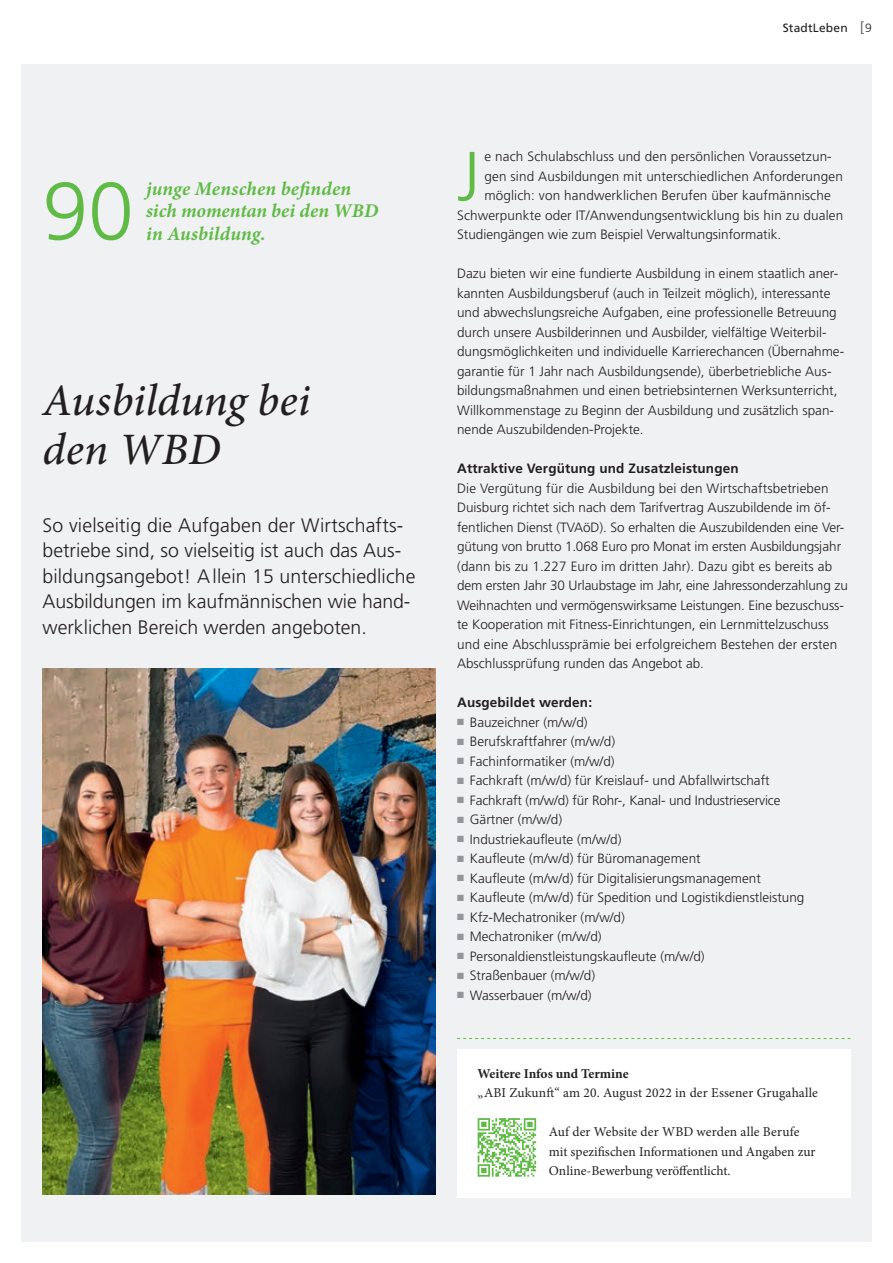
<style>
.page{position:relative;width:893px;height:1263px;background:#fff}
.page>*{position:absolute;margin:0;border:0;box-sizing:border-box;transform-origin:0 0}
.t1{font:300 82.05px "Frutiger";color:#60bb46}
.t2{font:300 69.3px "Frutiger";color:#60bb46}
.t3{font:italic 500 45px/49.5px "Minion Pro";color:#231f20}
.t4{font:300 19.5px/25.5px "Frutiger";color:#231f20}
.t5{font:italic 700 19.5px/22.5px "Minion Pro";letter-spacing:.005em;color:#60bb46}
.t6{font:300 13.5px/19.5px "Frutiger";color:#231f20}
.t7{font:13.5px/19.5px "Minion Pro";letter-spacing:.005em;color:#231f20}
.t8{font:700 13.5px "Frutiger";letter-spacing:.01em;color:#231f20}
.t9{font:700 13.5px "Minion Pro";letter-spacing:-.005em;color:#231f20}
.t10{font:12px "Frutiger";letter-spacing:.015em;color:#231f20}
.s1{font-size:14.25px;color:#6c6d70}
.s2{font-weight:300}
.s3{color:#939598}
</style>
<div class="page">
<div style="left:21px;top:64px;width:851px;height:1178px;background:#f0f1f2"></div>
<img style="left:43px;top:668px;width:393px;height:527px">
<div style="left:458px;top:1049px;width:393px;height:149px;background:#fff"></div>
<svg style="left:457px;top:1038px;width:393px;height:1px"></svg>
<svg style="left:478px;top:1118px;width:58px;height:59px"></svg>
<p class="t10" style="left:783px;top:21px;width:90px">StadtLeben <span class="s1">[</span><span class="s2">9</span></p>
<h1 class="t1" style="left:43px;top:165px;width:93px">90</h1>
<h3 class="t5" style="left:146px;top:177px;width:234px">junge Menschen befinden sich momentan bei den WBD</h3>
<h3 class="t5" style="left:146px;top:222px;width:121px">in Ausbildung.</h3>
<h3 class="t3" style="left:43px;top:375px;width:269px">Ausbildung bei den WBD</h3>
<h3 class="t4" style="left:43px;top:512px;width:374px">So vielseitig die Aufgaben der Wirtschafts&shy;betriebe sind, so vielseitig ist auch das Aus&shy;bildungsangebot! Allein 15 unterschiedliche Ausbildungen im kaufmännischen wie hand&shy;werklichen Bereich werden angeboten.</h3>
<h2 class="t2" style="left:457px;top:137px;width:25px">J</h2>
<p class="t6" style="left:484px;top:147px;width:349px">e nach Schulabschluss und den persönlichen Voraussetzun-</p>
<p class="t6" style="left:484px;top:166px;width:360px">gen sind Ausbildungen mit unterschiedlichen Anforderungen</p>
<p class="t6" style="left:484px;top:186px;width:348px">möglich: von handwerklichen Berufen über kaufmännische</p>
<p class="t6" style="left:457px;top:205px;width:388px">Schwerpunkte oder IT/Anwendungsentwicklung bis hin zu dualen</p>
<p class="t6" style="left:457px;top:225px;width:326px">Studiengängen wie zum Beispiel Verwaltungsinformatik.</p>
<p class="t6" style="left:457px;top:264px;width:389px">Dazu bieten wir eine fundierte Ausbildung in einem staatlich aner&shy;kannten Ausbildungsberuf (auch in Teilzeit möglich), interessante und abwechslungsreiche Aufgaben, eine professionelle Betreuung durch unsere Ausbilderinnen und Ausbilder, vielfältige Weiterbil&shy;dungsmöglichkeiten und individuelle Karrierechancen (Übernahme&shy;garantie für 1 Jahr nach Ausbildungsende), überbetriebliche Aus&shy;bildungsmaßnahmen und einen betriebsinternen Werksunterricht, Willkommenstage zu Beginn der Ausbildung und zusätzlich span&shy;nende Auszubildenden-Projekte.</p>
<p class="t8" style="left:457px;top:461px;width:283px">Attraktive Vergütung und Zusatzleistungen</p>
<p class="t6" style="left:457px;top:478px;width:392px">Die Vergütung für die Ausbildung bei den Wirtschaftsbetrieben Duisburg richtet sich nach dem Tarifvertrag Auszubildende im öf&shy;fentlichen Dienst (TVAöD). So erhalten die Auszubildenden eine Ver&shy;gütung von brutto 1.068 Euro pro Monat im ersten Ausbildungsjahr (dann bis zu 1.227 Euro im dritten Jahr). Dazu gibt es bereits ab dem ersten Jahr 30 Urlaubstage im Jahr, eine Jahressonderzahlung zu Weihnachten und vermögenswirksame Leistungen. Eine bezuschuss&shy;te Kooperation mit Fitness-Einrichtungen, ein Lernmittelzuschuss und eine Abschlussprämie bei erfolgreichem Bestehen der ersten Abschlussprüfung runden das Angebot ab.</p>
<p class="t8" style="left:457px;top:694px;width:136px">Ausgebildet werden:</p>
<p class="t6" style="left:457px;top:712px;width:132px"><span class="s3">■</span> Bauzeichner (m/w/d)</p>
<p class="t6" style="left:457px;top:732px;width:160px"><span class="s3">■</span> Berufskraftfahrer (m/w/d)</p>
<p class="t6" style="left:457px;top:751px;width:159px"><span class="s3">■</span> Fachinformatiker (m/w/d)</p>
<p class="t6" style="left:457px;top:771px;width:314px"><span class="s3">■</span> Fachkraft (m/w/d) für Kreislauf- und Abfallwirtschaft</p>
<p class="t6" style="left:457px;top:790px;width:325px"><span class="s3">■</span> Fachkraft (m/w/d) für Rohr-, Kanal- und Industrieservice</p>
<p class="t6" style="left:457px;top:810px;width:107px"><span class="s3">■</span> Gärtner (m/w/d)</p>
<p class="t6" style="left:457px;top:829px;width:166px"><span class="s3">■</span> Industriekaufleute (m/w/d)</p>
<p class="t6" style="left:457px;top:849px;width:245px"><span class="s3">■</span> Kaufleute (m/w/d) für Büromanagement</p>
<p class="t6" style="left:457px;top:868px;width:305px"><span class="s3">■</span> Kaufleute (m/w/d) für Digitalisierungsmanagement</p>
<p class="t6" style="left:457px;top:888px;width:349px"><span class="s3">■</span> Kaufleute (m/w/d) für Spedition und Logistikdienstleistung</p>
<p class="t6" style="left:457px;top:907px;width:169px"><span class="s3">■</span> Kfz-Mechatroniker (m/w/d)</p>
<p class="t6" style="left:457px;top:927px;width:146px"><span class="s3">■</span> Mechatroniker (m/w/d)</p>
<p class="t6" style="left:457px;top:946px;width:249px"><span class="s3">■</span> Personaldienstleistungskaufleute (m/w/d)</p>
<p class="t6" style="left:457px;top:966px;width:140px"><span class="s3">■</span> Straßenbauer (m/w/d)</p>
<p class="t6" style="left:457px;top:985px;width:136px"><span class="s3">■</span> Wasserbauer (m/w/d)</p>
<p class="t9" style="left:478px;top:1064px;width:153px">Weitere Infos und Termine</p>
<p class="t7" style="left:478px;top:1083px;width:342px">„ABI Zukunft“ am 20. August 2022 in der Essener Grugahalle</p>
<p class="t7" style="left:549px;top:1122px;width:268px">Auf der Website der WBD werden alle Berufe mit spezifischen Informationen und Angaben zur<br>Online-Bewerbung veröffentlicht.</p>
</div>
